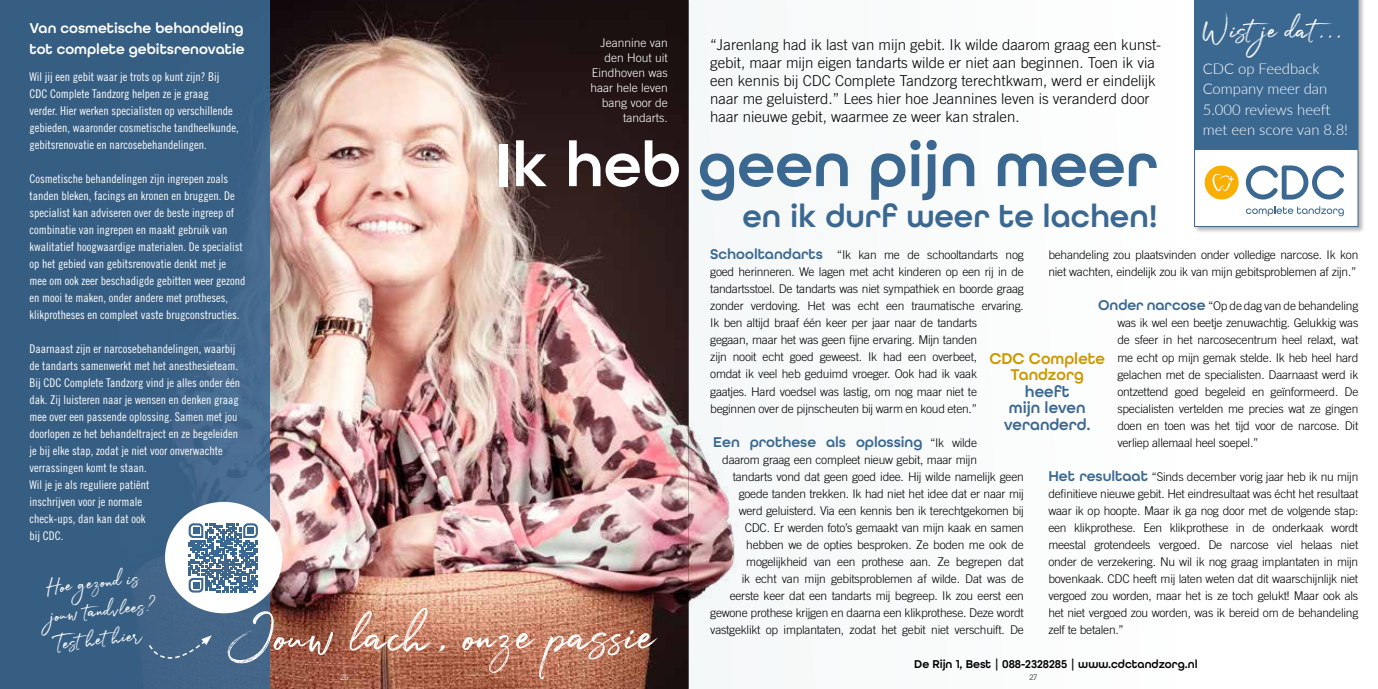
<style>
.page{position:relative;width:1378px;height:689px;background:#fff}
.page>*{position:absolute;margin:0;border:0;box-sizing:border-box;transform-origin:0 0}
.t1{font:600 64.5px "All Round Gothic";color:#3b6891}
.t2{font:54.9px "Julietta Messie Demo";color:#fff}
.t3{font:600 33px "All Round Gothic";color:#3b6891}
.t4{font:29.7px "Julietta Messie Demo";color:#fff}
.t5{font:21px/28.5px "Julietta Messie Demo";color:#fff}
.t6{font:600 16.5px/16.5px "All Round Gothic";color:#3b6891;text-align:center}
.t7{font:600 16.5px/16.5px "All Round Gothic";color:#c90;text-align:center}
.t8{font:300 15px/18px "Trade Gothic LT Std";color:#000}
.t9{font:600 15px/21px "All Round Gothic";color:#fff}
.t10{font:600 15px "All Round Gothic";color:#3b6891}
.t11{font:300 14.85px/20.2px "Lato";color:#fff}
.t12{font:300 12px/17px "Trade Gothic LT Std";letter-spacing:-.02em;color:#000}
.t13{font:12px/17px "Trade Gothic LT Std Cn 18";color:#fff}
.t14{font:300 12px/15px "Trade Gothic LT Std";color:#fff;text-align:right}
.t15{font:600 12px "All Round Gothic";color:#000}
.t16{font:300 7.5px "Trade Gothic LT Std";color:#fff}
.t17{font:300 7.5px "Trade Gothic LT Std";color:#000}
.s1{color:#fff}
.s2{font-family:"All Round Gothic";font-weight:600;font-size:15px;color:#3b6891}
.s3{font-family:"Trade Gothic LT Std";font-weight:300;font-size:12px;color:#000}
</style>
<div class="page">
<img style="left:270px;top:0;width:419px;height:689px">
<div style="left:0;top:0;width:270px;height:689px;background:linear-gradient(to right,#335c81,#406589)"></div>
<div style="left:148px;top:635px;width:64px;height:41px;background:#426487"></div>
<div style="left:165px;top:502px;width:117px;height:111px;background:#fff;border-radius:50%"></div>
<svg style="left:189px;top:523px;width:69px;height:69px"></svg>
<div style="left:689px;top:0;width:485px;height:689px;background:#f9fbfb"></div>
<img style="left:689px;top:0;width:1px;height:689px">
<div style="left:1192px;top:0;width:173px;height:234px;background:#000;opacity:.3"></div>
<svg style="left:1194px;top:149px;width:164px;height:78px"></svg>
<div style="left:1194px;top:0;width:164px;height:149px;background:#3b6891"></div>
<h3 class="t4" style="left:1202px;top:11px;width:139px">Wistje dat...</h3>
<p class="t11" style="left:1202px;top:58px;width:147px">CDC op Feedback<br>Company meer dan<br>5.000 reviews heeft met een score van 8.8!</p>
<p class="t9" style="left:30px;top:17px;width:217px">Van cosmetische behandeling tot complete gebitsrenovatie</p>
<p class="t13" style="left:30px;top:68px;width:211px">Wil jij een gebit waar je trots op kunt zijn? Bij CDC Complete Tandzorg helpen ze je graag verder. Hier werken specialisten op verschillende gebieden, waaronder cosmetische tandheelkunde, gebitsrenovatie en narcosebehandelingen.</p>
<p class="t13" style="left:30px;top:170px;width:217px">Cosmetische behandelingen zijn ingrepen zoals tanden bleken, facings en kronen en bruggen. De specialist kan adviseren over de beste ingreep of combinatie van ingrepen en maakt gebruik van kwalitatief hoogwaardige materialen. De specialist op het gebied van gebitsrenovatie denkt met je mee om ook zeer beschadigde gebitten weer gezond en mooi te maken, onder andere met protheses, klikprotheses en compleet vaste brugconstructies.</p>
<p class="t13" style="left:30px;top:340px;width:212px">Daarnaast zijn er narcosebehandelingen, waarbij de tandarts samenwerkt met het anesthesieteam.<br>Bij CDC Complete Tandzorg vind je alles onder één dak. Zij luisteren naar je wensen en denken graag mee over een passende oplossing. Samen met jou doorlopen ze het behandeltraject en ze begeleiden je bij elke stap, zodat je niet voor onverwachte verrassingen komt te staan.<br>Wil je je als reguliere patiënt<br>inschrijven voor je normale<br>check-ups, dan kan dat ook<br>bij CDC.</p>
<h3 class="t5" style="left:45px;top:571px;width:111px;rotate:-6deg">Hoe gezond is jouw tandvlees?<br>Test het hier</h3>
<p class="t14" style="left:590px;top:35px;width:79px">Jeannine van den Hout uit<br>Eindhoven was haar hele leven bang voor de tandarts.</p>
<p class="t8" style="left:710px;top:36px;width:452px">“Jarenlang had ik last van mijn gebit. Ik wilde daarom graag een kunst&shy;gebit, maar mijn eigen tandarts wilde er niet aan beginnen. Toen ik via een kennis bij CDC Complete Tandzorg terechtkwam, werd er eindelijk naar me geluisterd.” Lees hier hoe Jeannines leven is veranderd door haar nieuwe gebit, waarmee ze weer kan stralen.</p>
<h1 class="t1" style="left:495px;top:126px;width:664px"><span class="s1">Ik heb</span> geen pijn meer</h1>
<h3 class="t3" style="left:742px;top:196px;width:417px">en ik durf weer te lachen!</h3>
<p class="t12" style="left:710px;top:246px;width:315px"><span class="s2">Schooltandarts</span> “Ik kan me de schooltandarts nog goed herinneren. We lagen met acht kinderen op een rij in de tandartsstoel. De tandarts was niet sympathiek en boorde graag zonder verdoving. Het was echt een traumatische ervaring.<br>Ik ben altijd braaf één keer per jaar naar de tandarts<br>gegaan, maar het was geen fijne ervaring. Mijn tanden<br>zijn nooit echt goed geweest. Ik had een overbeet,<br>omdat ik veel heb geduimd vroeger. Ook had ik vaak<br>gaatjes. Hard voedsel was lastig, om nog maar niet te beginnen over de pijnscheuten bij warm en koud eten.”</p>
<p class="t10" style="left:713px;top:433px;width:265px">Een prothese als oplossing <span class="s3">“Ik wilde</span></p>
<p class="t12" style="left:722px;top:451px;width:256px">daarom graag een compleet nieuw gebit, maar mijn</p>
<p class="t12" style="left:733px;top:468px;width:292px">tandarts vond dat geen goed idee. Hij wilde namelijk geen</p>
<p class="t12" style="left:739px;top:485px;width:287px">goede tanden trekken. Ik had niet het idee dat er naar mij</p>
<p class="t12" style="left:739px;top:502px;width:287px">werd geluisterd. Via een kennis ben ik terechtgekomen bij</p>
<p class="t12" style="left:745px;top:519px;width:281px">CDC. Er werden foto’s gemaakt van mijn kaak en samen</p>
<p class="t12" style="left:746px;top:536px;width:279px">hebben we de opties besproken. Ze boden me ook de</p>
<p class="t12" style="left:746px;top:553px;width:279px">mogelijkheid van een prothese aan. Ze begrepen dat</p>
<p class="t12" style="left:742px;top:570px;width:283px">ik echt van mijn gebitsproblemen af wilde. Dat was de</p>
<p class="t12" style="left:730px;top:587px;width:296px">eerste keer dat een tandarts mij begreep. Ik zou eerst een</p>
<p class="t12" style="left:710px;top:604px;width:315px">gewone prothese krijgen en daarna een klikprothese. Deze wordt</p>
<p class="t12" style="left:710px;top:621px;width:315px">vastgeklikt op implantaten, zodat het gebit niet verschuift. De</p>
<p class="t12" style="left:1048px;top:246px;width:311px">behandeling zou plaatsvinden onder volledige narcose. Ik kon niet wachten, eindelijk zou ik van mijn gebitsproblemen af zijn.”</p>
<p class="t12" style="left:1117px;top:297px;width:242px;text-align:justify;text-indent:-19px"><span class="s2">Onder narcose</span> “Op de dag van de behandeling was ik wel een beetje zenuwachtig. Gelukkig was de sfeer in het narcosecentrum heel relaxt, wat me echt op mijn gemak stelde. Ik heb heel hard gelachen met de specialisten. Daarnaast werd ik ontzettend goed begeleid en geïnformeerd. De specialisten vertelden me precies wat ze gingen doen en toen was het tijd voor de narcose. Dit verliep allemaal heel soepel.”</p>
<p class="t12" style="left:1048px;top:468px;width:311px;text-align:justify"><span class="s2">Het resultaat</span> “Sinds december vorig jaar heb ik nu mijn definitieve nieuwe gebit. Het eindresultaat was écht het resultaat waar ik op hoopte. Maar ik ga nog door met de volgende stap: een klikprothese. Een klikprothese in de onderkaak wordt meestal grotendeels vergoed. De narcose viel helaas niet onder de verzekering. Nu wil ik nog graag implantaten in mijn bovenkaak. CDC heeft mij laten weten dat dit waarschijnlijk niet vergoed zou worden, maar het is ze toch gelukt! Maar ook als het niet vergoed zou worden, was ik bereid om de behandeling zelf te betalen.”</p>
<p class="t15" style="left:914px;top:656px;width:285px">De Rijn 1, Best | 088-2328285 | www.cdctandzorg.nl</p>
<h3 class="t7" style="left:989px;top:350px;width:117px">CDC Complete<br>Tandzorg</h3>
<h3 class="t6" style="left:1004px;top:383px;width:88px">heeft<br>mijn leven veranderd.</h3>
<h2 class="t2" style="left:227px;top:598px;width:428px">Jouw lach, onze passie</h2>
<h2 class="t2" style="left:590px;top:598px;width:42px">s</h2>
<p class="t16" style="left:340px;top:672px;width:10px">26</p>
<p class="t17" style="left:1029px;top:672px;width:9px">27</p>
</div>
